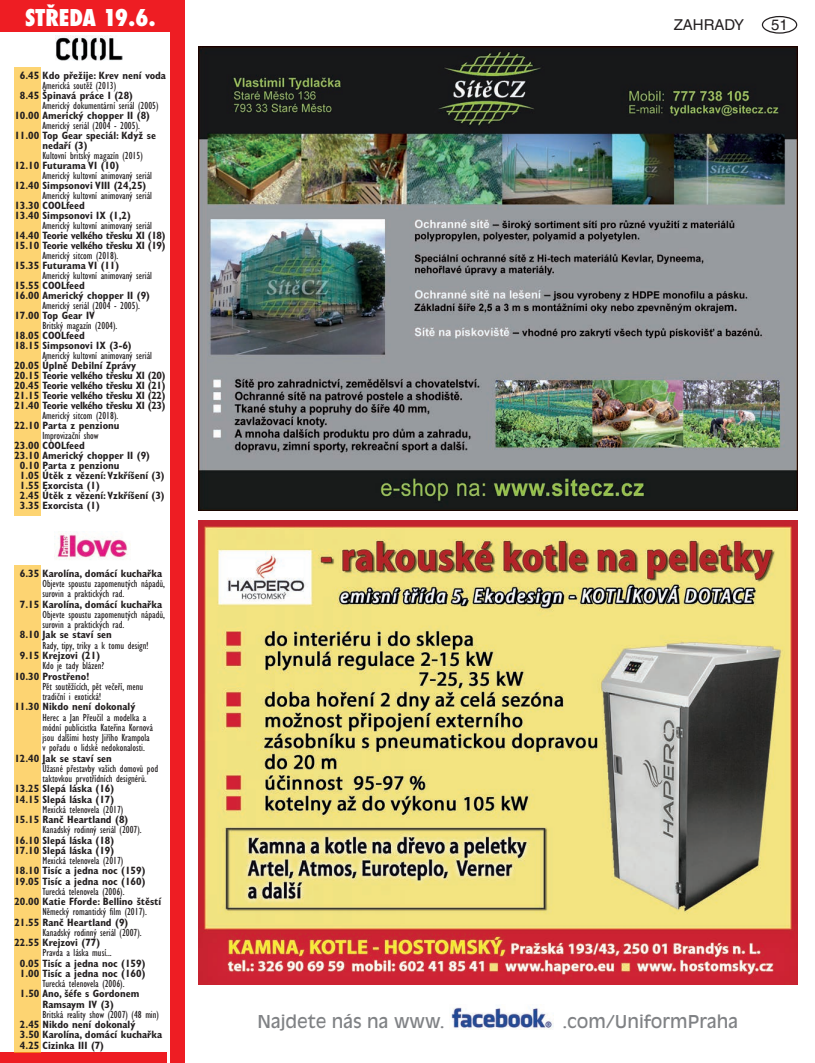
<style>
.page{position:relative;width:815px;height:1063px;background:#fff}
.page>*{position:absolute;margin:0;border:0;box-sizing:border-box;transform-origin:0 0}
.t1{font:800 condensed 22.5px "Futura";color:#fff}
.t2{font:17.5px "Antique Olive CE";color:#808285}
.t3{font:15px "Helvetica CE";color:#231f20}
.t4{font:condensed 10.62px/10.2px "Gill Sans CE";color:#231f20}
.t5{font:700 condensed 10.62px/10.2px "Gill Sans CE";color:#231f20}
.t6{font:700 condensed 10.62px/10px "Gill Sans CE";letter-spacing:-.03em;color:#231f20}
</style>
<div class="page">
<div style="left:762px;top:16px;width:35px;height:18px;border:1px solid #231f20;border-radius:50%"></div>
<img style="left:451px;top:1007px;width:103px;height:23px">
<div style="left:0;top:0;width:184px;height:32px;background:#ee1d23"></div>
<img style="left:55px;top:36px;width:67px;height:25px">
<div style="left:170px;top:0;width:14px;height:1063px;background:#ee1d23"></div>
<div style="left:0;top:1052px;width:167px;height:11px;background:#ee1d23"></div>
<div style="left:14px;top:67px;width:27px;height:449px;background:#fdd472"></div>
<img style="left:55px;top:531px;width:75px;height:29px">
<div style="left:14px;top:565px;width:27px;height:487px;background:#fdd472"></div>
<img style="left:198px;top:46px;width:599px;height:464px">
<img style="left:198px;top:521px;width:599px;height:464px">
<h1 class="t1" style="left:25px;top:2px;width:132px">STŘEDA 19.6.</h1>
<p class="t5" style="left:20px;top:70px;width:148px">6.45 Kdo přežije: Krev není voda</p>
<p class="t4" style="left:43px;top:80px;width:75px">Americká soutěž (2013)</p>
<p class="t5" style="left:20px;top:90px;width:115px">8.45 Špinavá práce I (28)</p>
<p class="t4" style="left:43px;top:100px;width:118px">Americký dokumentární seriál (2005)</p>
<p class="t5" style="left:14px;top:110px;width:137px">10.00 Americký chopper II (8)</p>
<p class="t4" style="left:43px;top:120px;width:99px">Americký seriál (2004 - 2005).</p>
<p class="t5" style="left:43px;top:131px;width:115px;text-indent:-28px">11.00 Top Gear speciál: Když se nedaří (3)</p>
<p class="t4" style="left:43px;top:150px;width:102px">Kultovní britský magazín (2015)</p>
<p class="t5" style="left:14px;top:160px;width:106px">12.10 Futurama VI (10)</p>
<p class="t4" style="left:43px;top:170px;width:111px">Americký kultovní animovaný seriál</p>
<p class="t5" style="left:14px;top:180px;width:134px">12.40 Simpsonovi VIII (24,25)</p>
<p class="t4" style="left:43px;top:190px;width:111px">Americký kultovní animovaný seriál</p>
<p class="t5" style="left:14px;top:201px;width:118px">13.30 COOLfeed<br>13.40 Simpsonovi IX (1,2)</p>
<p class="t4" style="left:43px;top:220px;width:111px">Americký kultovní animovaný seriál</p>
<p class="t6" style="left:14px;top:231px;width:153px">14.40 Teorie velkého třesku XI (18)<br>15.10 Teorie velkého třesku XI (19)</p>
<p class="t4" style="left:43px;top:250px;width:77px">Americký sitcom (2018).</p>
<p class="t5" style="left:14px;top:260px;width:106px">15.35 Futurama VI (11)</p>
<p class="t4" style="left:43px;top:270px;width:111px">Americký kultovní animovaný seriál</p>
<p class="t5" style="left:14px;top:281px;width:137px">15.55 COOLfeed<br>16.00 Americký chopper II (9)</p>
<p class="t4" style="left:43px;top:300px;width:99px">Americký seriál (2004 - 2005).</p>
<p class="t5" style="left:14px;top:310px;width:82px">17.00 Top Gear IV</p>
<p class="t4" style="left:43px;top:320px;width:76px">Britský magazín (2004).</p>
<p class="t5" style="left:14px;top:331px;width:119px">18.05 COOLfeed<br>18.15 Simpsonovi IX (3-6)</p>
<p class="t4" style="left:43px;top:350px;width:111px">Americký kultovní animovaný seriál</p>
<p class="t6" style="left:14px;top:361px;width:153px">20.05 Úplně Debilní Zprávy<br>20.15 Teorie velkého třesku XI (20)<br>20.45 Teorie velkého třesku XI (21)<br>21.15 Teorie velkého třesku XI (22)<br>21.40 Teorie velkého třesku XI (23)</p>
<p class="t4" style="left:43px;top:410px;width:77px">Americký sitcom (2018).</p>
<p class="t5" style="left:14px;top:420px;width:107px">22.10 Parta z penzionu</p>
<p class="t4" style="left:42px;top:430px;width:58px">Improvizační show</p>
<p class="t5" style="left:14px;top:440px;width:72px">23.00 COOLfeed</p>
<p class="t5" style="left:14px;top:450px;width:137px">23.10 Americký chopper II (9)</p>
<p class="t5" style="left:20px;top:460px;width:101px">0.10 Parta z penzionu</p>
<p class="t5" style="left:20px;top:470px;width:146px">1.05 Útěk z vězení: Vzkříšení (3)</p>
<p class="t5" style="left:20px;top:480px;width:82px">1.55 Exorcista (1)</p>
<p class="t5" style="left:20px;top:490px;width:146px">2.45 Útěk z vězení: Vzkříšení (3)</p>
<p class="t5" style="left:20px;top:500px;width:82px">3.35 Exorcista (1)</p>
<p class="t5" style="left:20px;top:568px;width:144px">6.35 Karolína, domácí kuchařka</p>
<p class="t4" style="left:42px;top:579px;width:124px">Objevte spoustu zapomenutých nápadů, surovin a praktických rad.</p>
<p class="t5" style="left:20px;top:599px;width:144px">7.15 Karolína, domácí kuchařka</p>
<p class="t4" style="left:42px;top:609px;width:124px">Objevte spoustu zapomenutých nápadů, surovin a praktických rad.</p>
<p class="t5" style="left:20px;top:630px;width:93px">8.10 Jak se staví sen</p>
<p class="t4" style="left:42px;top:640px;width:107px">Rady, tipy, triky a k tomu design!</p>
<p class="t5" style="left:20px;top:650px;width:82px">9.15 Krejzovi (21)</p>
<p class="t4" style="left:42px;top:661px;width:63px">Kdo je tady blázen?</p>
<p class="t5" style="left:14px;top:671px;width:76px">10.30 Prostřeno!</p>
<p class="t4" style="left:42px;top:681px;width:102px">Pět soutěžících, pět večeří, menu tradiční i exotická!</p>
<p class="t5" style="left:14px;top:702px;width:123px">11.30 Nikdo není dokonalý</p>
<p class="t4" style="left:42px;top:712px;width:112px">Herec a Jan Přeučil a modelka a módní publicistka Kateřina Kornová jsou dalšími hosty Jiřího Krampola v pořadu o lidské nedokonalosti.</p>
<p class="t5" style="left:14px;top:753px;width:99px">12.40 Jak se staví sen</p>
<p class="t4" style="left:42px;top:763px;width:117px">Úžasné přestavby vašich domovů pod taktovkou prvotřídních designérů.</p>
<p class="t5" style="left:14px;top:784px;width:101px">13.25 Slepá láska (16)<br>14.15 Slepá láska (17)</p>
<p class="t4" style="left:43px;top:804px;width:82px">Mexická telenovela (2017)</p>
<p class="t5" style="left:14px;top:814px;width:115px">15.15 Ranč Heartland (8)</p>
<p class="t4" style="left:43px;top:825px;width:101px">Kanadský rodinný seriál (2007).</p>
<p class="t5" style="left:14px;top:835px;width:101px">16.10 Slepá láska (18)<br>17.10 Slepá láska (19)</p>
<p class="t4" style="left:43px;top:855px;width:82px">Mexická telenovela (2017)</p>
<p class="t5" style="left:14px;top:866px;width:133px">18.10 Tisíc a jedna noc (159)<br>19.05 Tisíc a jedna noc (160)</p>
<p class="t4" style="left:43px;top:886px;width:84px">Turecká telenovela (2006).</p>
<p class="t5" style="left:14px;top:896px;width:148px">20.00 Katie Fforde: Bellino štěstí</p>
<p class="t4" style="left:43px;top:907px;width:106px">Německý romantický film (2017).</p>
<p class="t5" style="left:14px;top:917px;width:115px">21.55 Ranč Heartland (9)</p>
<p class="t4" style="left:43px;top:927px;width:101px">Kanadský rodinný seriál (2007).</p>
<p class="t5" style="left:14px;top:937px;width:87px">22.55 Krejzovi (77)</p>
<p class="t4" style="left:42px;top:948px;width:71px">Pravda a láska musí...</p>
<p class="t5" style="left:20px;top:958px;width:127px">0.05 Tisíc a jedna noc (159)<br>1.00 Tisíc a jedna noc (160)</p>
<p class="t4" style="left:43px;top:978px;width:84px">Turecká telenovela (2006).</p>
<p class="t5" style="left:20px;top:989px;width:121px;text-align:center">1.50 Ano, šéfe s Gordonem<br>Ramsaym IV (3)</p>
<p class="t4" style="left:43px;top:1009px;width:118px">Britská reality show (2007) (48 min)</p>
<p class="t5" style="left:20px;top:1019px;width:144px">2.45 Nikdo není dokonalý<br>3.50 Karolína, domácí kuchařka<br>4.25 Cizinka III (7)</p>
<h3 class="t3" style="left:674px;top:16px;width:72px">ZAHRADY</h3>
<h3 class="t3" style="left:771px;top:16px;width:18px">51</h3>
<h2 class="t2" style="left:257px;top:1012px;width:189px">Najdete nás na www.</h2>
<h2 class="t2" style="left:562px;top:1012px;width:177px">.com/UniformPraha</h2>
</div>
